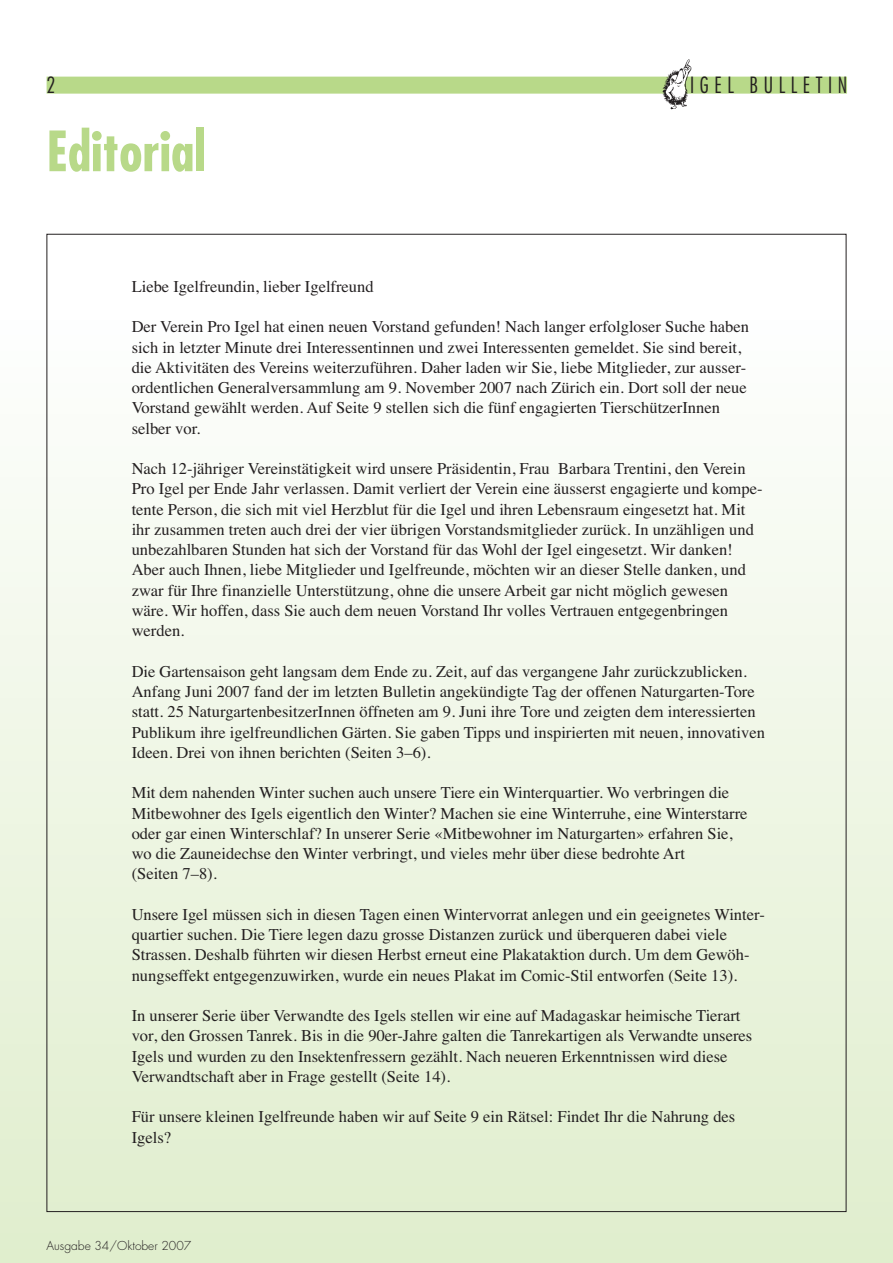
<style>
.page{position:relative;width:893px;height:1263px;background:#fff}
.page>*{position:absolute;margin:0;border:0;box-sizing:border-box;transform-origin:0 0}
.t1{font:700 condensed 54px "Futura";color:#b8d989}
.t2{font:300 condensed 21.75px "Futura";letter-spacing:.26em;color:#231f20}
.t3{font:16.5px/20.2px "Times";color:#231f20}
.t4{font:300 12px "Futura";color:#231f20}
</style>
<div class="page">
<div style="left:1px;top:1238px;width:891px;height:24px;background:#e0eecd"></div>
<div style="left:1px;top:1206px;width:891px;height:32px;background:#e1eecf"></div>
<div style="left:1px;top:1175px;width:891px;height:31px;background:#e2efd0"></div>
<div style="left:1px;top:1143px;width:891px;height:32px;background:#e3efd2"></div>
<div style="left:1px;top:1112px;width:891px;height:31px;background:#e4f0d3"></div>
<div style="left:1px;top:1080px;width:891px;height:32px;background:#e5f0d5"></div>
<div style="left:1px;top:1049px;width:891px;height:31px;background:#e6f1d6"></div>
<div style="left:1px;top:1017px;width:891px;height:32px;background:#e7f2d8"></div>
<div style="left:1px;top:986px;width:891px;height:31px;background:#e8f2da"></div>
<div style="left:1px;top:954px;width:891px;height:32px;background:#e9f3db"></div>
<div style="left:1px;top:923px;width:891px;height:31px;background:#eaf3dd"></div>
<div style="left:1px;top:891px;width:891px;height:32px;background:#ebf4de"></div>
<div style="left:1px;top:860px;width:891px;height:31px;background:#ecf4e0"></div>
<div style="left:1px;top:828px;width:891px;height:32px;background:#edf5e1"></div>
<div style="left:1px;top:797px;width:891px;height:31px;background:#eef6e3"></div>
<div style="left:1px;top:765px;width:891px;height:32px;background:#eff6e5"></div>
<div style="left:1px;top:734px;width:891px;height:31px;background:#f0f7e6"></div>
<div style="left:1px;top:702px;width:891px;height:32px;background:#f1f7e8"></div>
<div style="left:1px;top:670px;width:891px;height:32px;background:#f2f8ea"></div>
<div style="left:1px;top:639px;width:891px;height:32px;background:#f3f8ec"></div>
<div style="left:1px;top:607px;width:891px;height:32px;background:#f4f9ed"></div>
<div style="left:1px;top:576px;width:891px;height:32px;background:#f5f9ef"></div>
<div style="left:1px;top:544px;width:891px;height:32px;background:#f6faf1"></div>
<div style="left:1px;top:513px;width:891px;height:32px;background:#f7fbf2"></div>
<div style="left:1px;top:481px;width:891px;height:32px;background:#f8fbf4"></div>
<div style="left:1px;top:450px;width:891px;height:32px;background:#f9fcf6"></div>
<div style="left:1px;top:418px;width:891px;height:32px;background:#fafcf8"></div>
<div style="left:1px;top:387px;width:891px;height:32px;background:#fbfdf9"></div>
<div style="left:1px;top:355px;width:891px;height:32px;background:#fcfdfb"></div>
<div style="left:47px;top:77px;width:800px;height:17px;background:#b8d989"></div>
<img style="left:662px;top:59px;width:29px;height:50px">
<h2 class="t2" style="left:47px;top:76px;width:11px">2</h2>
<h2 class="t2" style="left:690px;top:76px;width:159px">IGEL BULLETIN</h2>
<h1 class="t1" style="left:47px;top:128px;width:160px">Editorial</h1>
<p class="t3" style="left:132px;top:278px;width:243px">Liebe Igelfreundin, lieber Igelfreund</p>
<p class="t3" style="left:132px;top:318px;width:619px">Der Verein Pro Igel hat einen neuen Vorstand gefunden! Nach langer erfolgloser Suche haben sich in letzter Minute drei Interessentinnen und zwei Interessenten gemeldet. Sie sind bereit, die Aktivitäten des Vereins weiterzuführen. Daher laden wir Sie, liebe Mitglieder, zur ausser&shy;ordentlichen Generalversammlung am 9. November 2007 nach Zürich ein. Dort soll der neue Vorstand gewählt werden. Auf Seite 9 stellen sich die fünf engagierten TierschützerInnen selber vor.</p>
<p class="t3" style="left:132px;top:460px;width:632px">Nach 12-jähriger Vereinstätigkeit wird unsere Präsidentin, Frau Barbara Trentini, den Verein Pro Igel per Ende Jahr verlassen. Damit verliert der Verein eine äusserst engagierte und kompe&shy;tente Person, die sich mit viel Herzblut für die Igel und ihren Lebensraum eingesetzt hat. Mit ihr zusammen treten auch drei der vier übrigen Vorstandsmitglieder zurück. In unzähligen und unbezahlbaren Stunden hat sich der Vorstand für das Wohl der Igel eingesetzt. Wir danken!<br>Aber auch Ihnen, liebe Mitglieder und Igelfreunde, möchten wir an dieser Stelle danken, und zwar für Ihre finanzielle Unterstützung, ohne die unsere Arbeit gar nicht möglich gewesen wäre. Wir hoffen, dass Sie auch dem neuen Vorstand Ihr volles Vertrauen entgegenbringen werden.</p>
<p class="t3" style="left:132px;top:663px;width:634px">Die Gartensaison geht langsam dem Ende zu. Zeit, auf das vergangene Jahr zurückzublicken.<br>Anfang Juni 2007 fand der im letzten Bulletin angekündigte Tag der offenen Naturgarten-Tore statt. 25 NaturgartenbesitzerInnen öffneten am 9. Juni ihre Tore und zeigten dem interessierten Publikum ihre igelfreundlichen Gärten. Sie gaben Tipps und inspirierten mit neuen, innovativen Ideen. Drei von ihnen berichten (Seiten 3–6).</p>
<p class="t3" style="left:132px;top:784px;width:617px">Mit dem nahenden Winter suchen auch unsere Tiere ein Winterquartier. Wo verbringen die Mitbewohner des Igels eigentlich den Winter? Machen sie eine Winterruhe, eine Winterstarre oder gar einen Winterschlaf? In unserer Serie «Mitbewohner im Naturgarten» erfahren Sie, wo die Zauneidechse den Winter verbringt, und vieles mehr über diese bedrohte Art<br>(Seiten 7–8).</p>
<p class="t3" style="left:132px;top:906px;width:635px">Unsere Igel müssen sich in diesen Tagen einen Wintervorrat anlegen und ein geeignetes Winter&shy;quartier suchen. Die Tiere legen dazu grosse Distanzen zurück und überqueren dabei viele Strassen. Deshalb führten wir diesen Herbst erneut eine Plakataktion durch. Um dem Gewöh&shy;nungseffekt entgegenzuwirken, wurde ein neues Plakat im Comic-Stil entworfen (Seite 13).</p>
<p class="t3" style="left:132px;top:1007px;width:622px">In unserer Serie über Verwandte des Igels stellen wir eine auf Madagaskar heimische Tierart vor, den Grossen Tanrek. Bis in die 90er-Jahre galten die Tanrekartigen als Verwandte unseres Igels und wurden zu den Insektenfressern gezählt. Nach neueren Erkenntnissen wird diese Verwandtschaft aber in Frage gestellt (Seite 14).</p>
<p class="t3" style="left:132px;top:1108px;width:605px">Für unsere kleinen Igelfreunde haben wir auf Seite 9 ein Rätsel: Findet Ihr die Nahrung des<br>Igels?</p>
<p class="t4" style="left:47px;top:1240px;width:146px">Ausgabe 34/Oktober 2007</p>
</div>
